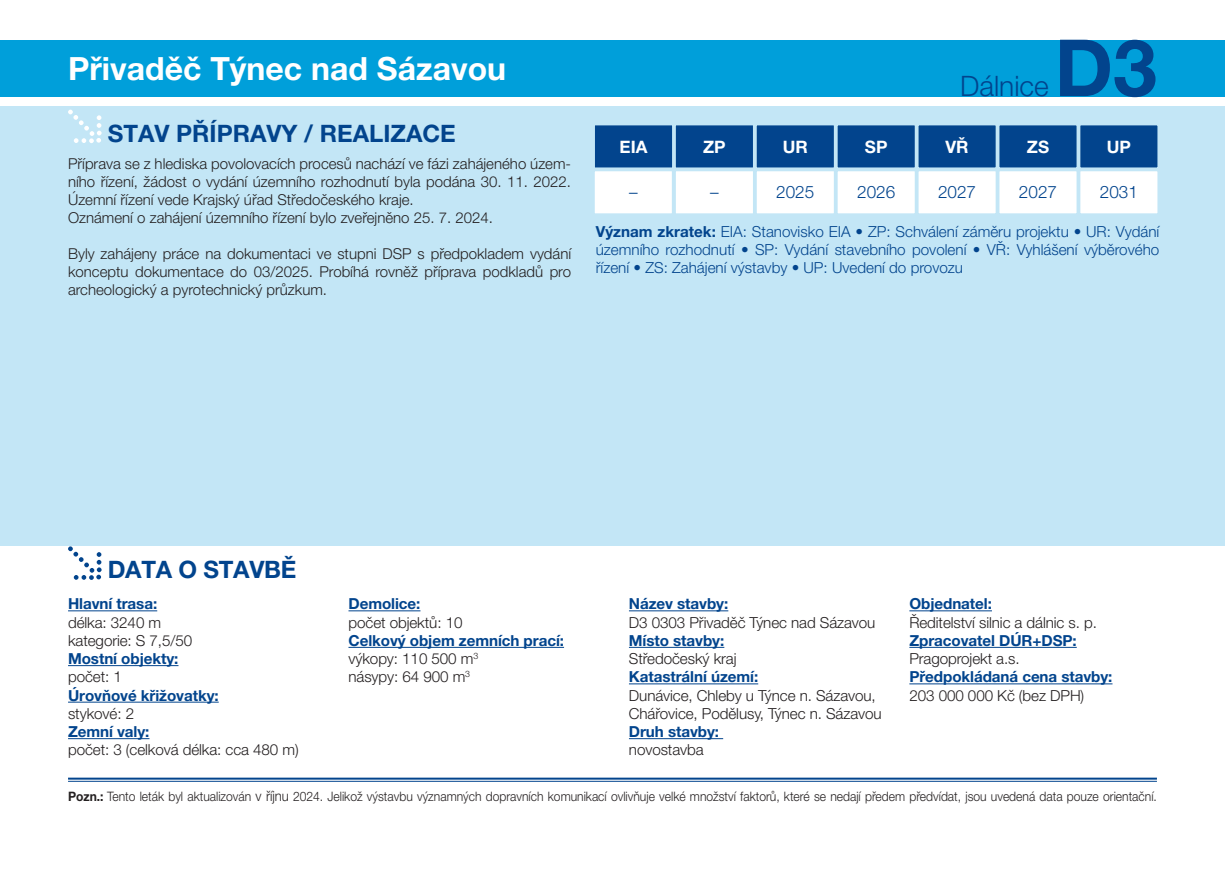
<style>
.page{position:relative;width:1225px;height:874px;background:#fff}
.page>*{position:absolute;margin:0;border:0;box-sizing:border-box;transform-origin:0 0}
.t1{font:700 78.8px "Helvetica Neue LT Pro";color:#02448d}
.t2{font:700 32px "Helvetica Neue LT Pro";color:#fff}
.t3{font:300 28.2px "Helvetica Neue LT Pro";color:#02448d}
.t4{font:700 24px "Helvetica Neue LT Pro";color:#02448d}
.t5{font:300 17.2px "Helvetica Neue LT Pro";color:#02448d}
.t6{font:700 17.2px "Helvetica Neue LT Pro";color:#fff}
.t7{font:300 15.2px/18.2px "Helvetica Neue LT Pro";letter-spacing:-.005em;color:#231f20}
.t8{font:300 15.2px/18.2px "Helvetica Neue LT Pro";color:#02448d;text-align:justify}
.t9{font:700 15.2px "Helvetica Neue LT Pro";letter-spacing:-.005em;color:#02448d}
.t10{font:300 15px/18px "Helvetica Neue LT Pro";color:#231f20}
.t11{font:300 13px "Helvetica Neue LT Pro";color:#231f20;scale:.93 1}
.s1{font-weight:700}
.s2{font-weight:700;color:#02448d}
.s3{font-size:14px}
</style>
<div class="page">
<div style="left:0;top:106px;width:1225px;height:439px;background:#c3e6f6"></div>
<svg style="left:68px;top:110px;width:34px;height:33px"></svg>
<div style="left:1079px;top:124px;width:79px;height:44px;background:#02448d"></div>
<div style="left:1078px;top:123px;width:81px;height:46px;border:2px solid #c3e6f6"></div>
<div style="left:917px;top:124px;width:79px;height:44px;background:#02448d"></div>
<div style="left:916px;top:123px;width:81px;height:46px;border:2px solid #c3e6f6"></div>
<div style="left:756px;top:124px;width:79px;height:44px;background:#02448d"></div>
<div style="left:755px;top:123px;width:80px;height:46px;border:2px solid #c3e6f6"></div>
<div style="left:998px;top:124px;width:79px;height:44px;background:#02448d"></div>
<div style="left:997px;top:123px;width:81px;height:46px;border:2px solid #c3e6f6"></div>
<div style="left:836px;top:124px;width:79px;height:44px;background:#02448d"></div>
<div style="left:835px;top:123px;width:81px;height:46px;border:2px solid #c3e6f6"></div>
<div style="left:675px;top:124px;width:79px;height:44px;background:#02448d"></div>
<div style="left:674px;top:123px;width:81px;height:46px;border:2px solid #c3e6f6"></div>
<div style="left:594px;top:124px;width:79px;height:44px;background:#02448d"></div>
<div style="left:593px;top:123px;width:81px;height:46px;border:2px solid #c3e6f6"></div>
<div style="left:1079px;top:170px;width:79px;height:44px;background:#fff"></div>
<div style="left:1078px;top:169px;width:81px;height:46px;border:2px solid #c3e6f6"></div>
<div style="left:917px;top:170px;width:79px;height:44px;background:#fff"></div>
<div style="left:916px;top:169px;width:81px;height:46px;border:2px solid #c3e6f6"></div>
<div style="left:756px;top:170px;width:79px;height:44px;background:#fff"></div>
<div style="left:755px;top:169px;width:80px;height:46px;border:2px solid #c3e6f6"></div>
<div style="left:998px;top:170px;width:79px;height:44px;background:#fff"></div>
<div style="left:997px;top:169px;width:81px;height:46px;border:2px solid #c3e6f6"></div>
<div style="left:836px;top:170px;width:79px;height:44px;background:#fff"></div>
<div style="left:835px;top:169px;width:81px;height:46px;border:2px solid #c3e6f6"></div>
<div style="left:675px;top:170px;width:79px;height:44px;background:#fff"></div>
<div style="left:674px;top:169px;width:81px;height:46px;border:2px solid #c3e6f6"></div>
<div style="left:594px;top:170px;width:79px;height:44px;background:#fff"></div>
<div style="left:593px;top:169px;width:81px;height:46px;border:2px solid #c3e6f6"></div>
<hr style="left:68px;top:777px;width:1089px;height:2px;background:#02448d">
<hr style="left:68px;top:780px;width:1089px;height:1px;background:#02448d">
<hr style="left:68px;top:610px;width:89px;height:1px;background:#02448d">
<hr style="left:68px;top:665px;width:110px;height:1px;background:#02448d">
<hr style="left:68px;top:701px;width:151px;height:1px;background:#02448d">
<hr style="left:68px;top:738px;width:81px;height:1px;background:#02448d">
<hr style="left:348px;top:610px;width:72px;height:1px;background:#02448d">
<hr style="left:348px;top:646px;width:216px;height:1px;background:#02448d">
<hr style="left:629px;top:610px;width:99px;height:1px;background:#02448d">
<hr style="left:629px;top:646px;width:95px;height:1px;background:#02448d">
<hr style="left:629px;top:683px;width:129px;height:1px;background:#02448d">
<hr style="left:629px;top:738px;width:94px;height:1px;background:#02448d">
<hr style="left:909px;top:610px;width:83px;height:1px;background:#02448d">
<hr style="left:909px;top:646px;width:167px;height:1px;background:#02448d">
<hr style="left:909px;top:683px;width:203px;height:1px;background:#02448d">
<div style="left:0;top:40px;width:1225px;height:56px;background:#009fda"></div>
<svg style="left:68px;top:546px;width:34px;height:33px"></svg>
<h2 class="t2" style="left:68px;top:48px;width:440px">Přivaděč Týnec nad Sázavou</h2>
<h3 class="t4" style="left:108px;top:119px;width:350px">STAV PŘÍPRAVY / REALIZACE</h3>
<p class="t10" style="left:68px;top:154px;width:504px">Příprava se z hlediska povolovacích procesů nachází ve fázi zahájeného územ&shy;ního řízení, žádost o vydání územního rozhodnutí byla podána 30. 11. 2022.<br>Územní řízení vede Krajský úřad Středočeského kraje.<br>Oznámení o zahájení územního řízení bylo zveřejněno 25. 7. 2024.</p>
<p class="t10" style="left:68px;top:244px;width:504px;text-align:justify">Byly zahájeny práce na dokumentaci ve stupni DSP s předpokladem vydání konceptu dokumentace do 03/2025. Probíhá rovněž příprava podkladů pro archeologický a pyrotechnický průzkum.</p>
<h3 class="t3" style="left:960px;top:69px;width:90px">Dálnice</h3>
<h1 class="t1" style="left:1054px;top:19px;width:104px">D3</h1>
<p class="t6" style="left:619px;top:136px;width:29px">EIA</p>
<p class="t6" style="left:703px;top:136px;width:24px">ZP</p>
<p class="t6" style="left:783px;top:136px;width:27px">UR</p>
<p class="t6" style="left:865px;top:136px;width:24px">SP</p>
<p class="t6" style="left:945px;top:136px;width:25px">VŘ</p>
<p class="t6" style="left:1027px;top:136px;width:24px">ZS</p>
<p class="t6" style="left:1106px;top:136px;width:26px">UP</p>
<p class="t5" style="left:629px;top:182px;width:10px">–</p>
<p class="t5" style="left:710px;top:182px;width:10px">–</p>
<p class="t5" style="left:776px;top:182px;width:40px">2025</p>
<p class="t5" style="left:857px;top:182px;width:40px">2026</p>
<p class="t5" style="left:938px;top:182px;width:40px">2027</p>
<p class="t5" style="left:1019px;top:182px;width:40px">2027</p>
<p class="t5" style="left:1099px;top:182px;width:40px">2031</p>
<p class="t8" style="left:596px;top:222px;width:565px"><span class="s1">Význam zkratek:</span> EIA: Stanovisko EIA • ZP: Schválení záměru projektu • UR: Vydání územního rozhodnutí • SP: Vydání stavebního povolení • VŘ: Vyhlášení výběrového řízení • ZS: Zahájení výstavby • UP: Uvedení do provozu</p>
<h3 class="t4" style="left:108px;top:554px;width:190px">DATA O STAVBĚ</h3>
<p class="t9" style="left:68px;top:594px;width:91px">Hlavní trasa:</p>
<p class="t7" style="left:68px;top:612px;width:126px">délka: 3240 m kategorie: S 7,5/50</p>
<p class="t9" style="left:68px;top:649px;width:112px">Mostní objekty:</p>
<p class="t7" style="left:68px;top:667px;width:55px">počet: 1</p>
<p class="t9" style="left:68px;top:685px;width:152px">Úrovňové křižovatky:</p>
<p class="t7" style="left:68px;top:703px;width:68px">stykové: 2</p>
<p class="t9" style="left:68px;top:722px;width:83px">Zemní valy:</p>
<p class="t7" style="left:68px;top:740px;width:232px">počet: 3 (celková délka: cca 480 m)</p>
<p class="t9" style="left:348px;top:594px;width:73px">Demolice:</p>
<p class="t7" style="left:348px;top:612px;width:115px">počet objektů: 10</p>
<p class="t7" style="left:348px;top:630px;width:217px"><span class="s2">Celkový objem zemních prací: </span>výkopy: 110 500 m<sup>3<br></sup>násypy: 64 900 m<sup>3</sup></p>
<p class="t9" style="left:629px;top:594px;width:101px">Název stavby:</p>
<p class="t7" style="left:629px;top:612px;width:248px">D3 0303 Přivaděč Týnec nad Sázavou</p>
<p class="t9" style="left:629px;top:630px;width:97px">Místo stavby:</p>
<p class="t7" style="left:629px;top:649px;width:109px">Středočeský kraj</p>
<p class="t9" style="left:629px;top:667px;width:131px">Katastrální území:</p>
<p class="t7" style="left:629px;top:685px;width:254px">Dunávice, Chleby u Týnce n. Sázavou,<br>Chářovice, Podělusy, Týnec n. Sázavou</p>
<p class="t9" style="left:629px;top:722px;width:92px">Druh stavby:</p>
<p class="t7" style="left:629px;top:740px;width:76px">novostavba</p>
<p class="t9" style="left:909px;top:594px;width:84px">Objednatel:</p>
<p class="t7" style="left:909px;top:612px;width:189px">Ředitelství silnic a dálnic s. p.</p>
<p class="t9" style="left:909px;top:630px;width:169px">Zpracovatel DÚR+DSP:</p>
<p class="t7" style="left:909px;top:649px;width:112px">Pragoprojekt a.s.</p>
<p class="t9" style="left:909px;top:667px;width:205px">Předpokládaná cena stavby:</p>
<p class="t7" style="left:909px;top:685px;width:176px">203 000 000 Kč (bez DPH)</p>
<p class="t11" style="left:68px;top:787px;width:1172px"><span class="s1">Pozn.:</span> Tento leták byl aktualizován <span class="s3">v říjnu</span> 2024. Jelikož výstavbu významných dopravních komunikací ovlivňuje velké množství faktorů, které se nedají předem předvídat, jsou uvedená data pouze orientační.</p>
</div>
